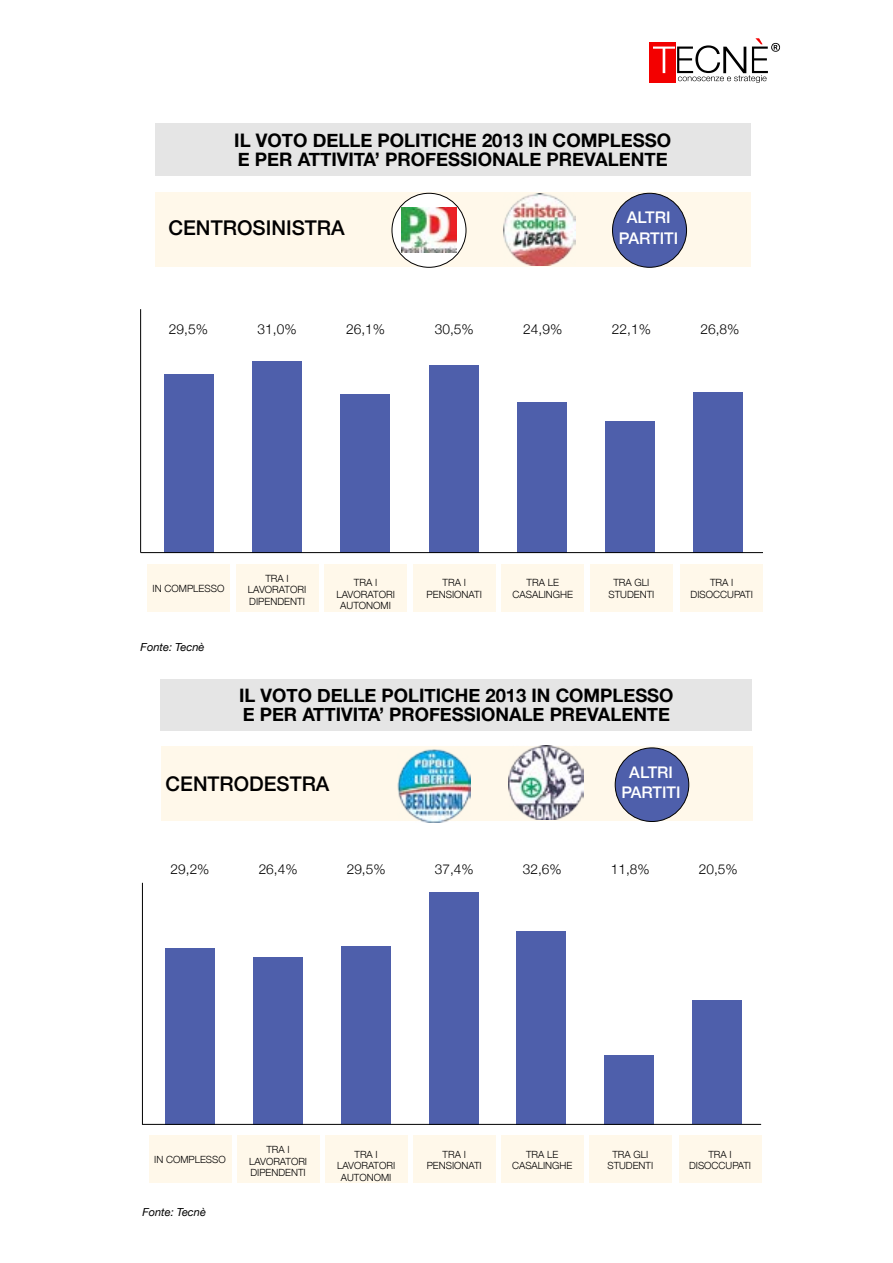
<style>
.page{position:relative;width:893px;height:1263px;background:#fff}
.page>*{position:absolute;margin:0;border:0;box-sizing:border-box;transform-origin:0 0}
.t1{font:500 20.4px "Helvetica Neue";color:#000}
.t2{font:500 20.25px "Helvetica Neue";color:#000}
.t3{font:700 18.6px/19.5px "Helvetica Neue";color:#000}
.t4{font:500 16.05px/20.5px "Helvetica Neue";color:#fff;text-align:center}
.t5{font:300 13.8px "Helvetica Neue";color:#000}
.t6{font:300 13.65px "Helvetica Neue";color:#000}
.t7{font:italic 11.1px "Helvetica Neue";color:#000}
.t8{font:300 9.9px/11.6px "Helvetica Neue";color:#000;text-align:center}
</style>
<div class="page">
<div style="left:164px;top:374px;width:50px;height:179px;background:#4e5fab"></div>
<div style="left:252px;top:361px;width:50px;height:192px;background:#4e5fab"></div>
<div style="left:340px;top:394px;width:50px;height:159px;background:#4e5fab"></div>
<div style="left:429px;top:365px;width:49px;height:188px;background:#4e5fab"></div>
<div style="left:517px;top:402px;width:50px;height:151px;background:#4e5fab"></div>
<div style="left:605px;top:421px;width:50px;height:132px;background:#4e5fab"></div>
<div style="left:693px;top:392px;width:50px;height:161px;background:#4e5fab"></div>
<div style="left:155px;top:124px;width:595px;height:52px;background:#e5e5e5"></div>
<hr style="left:141px;top:552px;width:622px;height:1px;background:#000">
<div style="left:155px;top:192px;width:595px;height:75px;background:#fff8ea"></div>
<div style="left:147px;top:564px;width:83px;height:48px;background:#fff8ea"></div>
<div style="left:236px;top:564px;width:82px;height:48px;background:#fff8ea"></div>
<div style="left:324px;top:564px;width:83px;height:48px;background:#fff8ea"></div>
<div style="left:413px;top:564px;width:82px;height:48px;background:#fff8ea"></div>
<div style="left:502px;top:564px;width:82px;height:48px;background:#fff8ea"></div>
<div style="left:590px;top:564px;width:83px;height:48px;background:#fff8ea"></div>
<hr style="left:140px;top:309px;width:1px;height:244px;background:#000">
<div style="left:680px;top:564px;width:83px;height:48px;background:#fff8ea"></div>
<img style="left:504px;top:193px;width:72px;height:72px">
<svg style="left:392px;top:193px;width:74px;height:74px;background:#ede8e7"></svg>
<div style="left:392px;top:193px;width:74px;height:75px;border:1px solid #000;border-radius:50%"></div>
<img style="left:401px;top:208px;width:55px;height:44px">
<div style="left:612px;top:193px;width:74px;height:74px;background:#4e5fab;border-radius:50%"></div>
<div style="left:612px;top:193px;width:75px;height:75px;border:1px solid #000;border-radius:50%"></div>
<div style="left:649px;top:42px;width:27px;height:40px;background:#f30000"></div>
<svg style="left:653px;top:38px;width:127px;height:45px"></svg>
<div style="left:160px;top:679px;width:592px;height:52px;background:#e5e5e5"></div>
<div style="left:161px;top:746px;width:591px;height:75px;background:#fff8ea"></div>
<div style="left:615px;top:748px;width:74px;height:73px;background:#4e5fab;border-radius:50%"></div>
<div style="left:615px;top:747px;width:74px;height:75px;border:1px solid #000;border-radius:50%"></div>
<div style="left:166px;top:948px;width:49px;height:176px;background:#4e5fab"></div>
<div style="left:253px;top:957px;width:50px;height:167px;background:#4e5fab"></div>
<div style="left:341px;top:946px;width:50px;height:178px;background:#4e5fab"></div>
<div style="left:429px;top:892px;width:49px;height:232px;background:#4e5fab"></div>
<div style="left:516px;top:931px;width:50px;height:193px;background:#4e5fab"></div>
<div style="left:604px;top:1055px;width:50px;height:69px;background:#4e5fab"></div>
<div style="left:692px;top:1000px;width:49px;height:124px;background:#4e5fab"></div>
<hr style="left:142px;top:1124px;width:619px;height:1px;background:#000">
<div style="left:149px;top:1135px;width:82px;height:48px;background:#fff8ea"></div>
<div style="left:237px;top:1135px;width:82px;height:48px;background:#fff8ea"></div>
<div style="left:325px;top:1135px;width:82px;height:48px;background:#fff8ea"></div>
<div style="left:413px;top:1135px;width:82px;height:48px;background:#fff8ea"></div>
<div style="left:501px;top:1135px;width:82px;height:48px;background:#fff8ea"></div>
<div style="left:589px;top:1135px;width:82px;height:48px;background:#fff8ea"></div>
<div style="left:679px;top:1135px;width:82px;height:48px;background:#fff8ea"></div>
<hr style="left:142px;top:883px;width:1px;height:242px;background:#000">
<img style="left:508px;top:745px;width:75px;height:75px">
<img style="left:397px;top:749px;width:74px;height:73px">
<p class="t3" style="left:234px;top:131px;width:438px">IL VOTO DELLE POLITICHE 2013 IN COMPLESSO<br>E PER ATTIVITA’ PROFESSIONALE PREVALENTE</p>
<p class="t1" style="left:168px;top:211px;width:178px">CENTROSINISTRA</p>
<p class="t4" style="left:619px;top:207px;width:61px">ALTRI<br>PARTITI</p>
<p class="t5" style="left:169px;top:318px;width:41px">29,5%</p>
<p class="t5" style="left:258px;top:318px;width:41px">31,0%</p>
<p class="t5" style="left:346px;top:318px;width:41px">26,1%</p>
<p class="t5" style="left:435px;top:318px;width:41px">30,5%</p>
<p class="t5" style="left:523px;top:318px;width:41px">24,9%</p>
<p class="t5" style="left:612px;top:318px;width:41px">22,1%</p>
<p class="t5" style="left:700px;top:318px;width:41px">26,8%</p>
<p class="t8" style="left:152px;top:582px;width:73px">IN COMPLESSO</p>
<p class="t8" style="left:248px;top:572px;width:60px">TRA I<br>LAVORATORI<br>DIPENDENTI</p>
<p class="t8" style="left:336px;top:576px;width:60px">TRA I<br>LAVORATORI<br>AUTONOMI</p>
<p class="t8" style="left:427px;top:576px;width:57px">TRA I<br>PENSIONATI</p>
<p class="t8" style="left:512px;top:576px;width:62px">TRA LE<br>CASALINGHE</p>
<p class="t8" style="left:608px;top:576px;width:48px">TRA GLI<br>STUDENTI</p>
<p class="t8" style="left:690px;top:576px;width:64px">TRA I<br>DISOCCUPATI</p>
<p class="t7" style="left:141px;top:639px;width:65px">Fonte: Tecnè</p>
<p class="t3" style="left:239px;top:686px;width:436px">IL VOTO DELLE POLITICHE 2013 IN COMPLESSO<br>E PER ATTIVITA’ PROFESSIONALE PREVALENTE</p>
<p class="t2" style="left:166px;top:767px;width:165px">CENTRODESTRA</p>
<p class="t4" style="left:621px;top:761px;width:61px">ALTRI<br>PARTITI</p>
<p class="t6" style="left:171px;top:858px;width:40px">29,2%</p>
<p class="t6" style="left:259px;top:858px;width:40px">26,4%</p>
<p class="t6" style="left:347px;top:858px;width:40px">29,5%</p>
<p class="t6" style="left:435px;top:858px;width:40px">37,4%</p>
<p class="t6" style="left:523px;top:858px;width:40px">32,6%</p>
<p class="t6" style="left:611px;top:858px;width:40px">11,8%</p>
<p class="t6" style="left:699px;top:858px;width:40px">20,5%</p>
<p class="t8" style="left:154px;top:1153px;width:73px">IN COMPLESSO</p>
<p class="t8" style="left:249px;top:1143px;width:60px">TRA I<br>LAVORATORI<br>DIPENDENTI</p>
<p class="t8" style="left:337px;top:1148px;width:60px">TRA I<br>LAVORATORI<br>AUTONOMI</p>
<p class="t8" style="left:427px;top:1148px;width:57px">TRA I<br>PENSIONATI</p>
<p class="t8" style="left:512px;top:1148px;width:62px">TRA LE<br>CASALINGHE</p>
<p class="t8" style="left:607px;top:1148px;width:47px">TRA GLI<br>STUDENTI</p>
<p class="t8" style="left:689px;top:1148px;width:63px">TRA I<br>DISOCCUPATI</p>
<p class="t7" style="left:142px;top:1204px;width:65px">Fonte: Tecnè</p>
</div>
